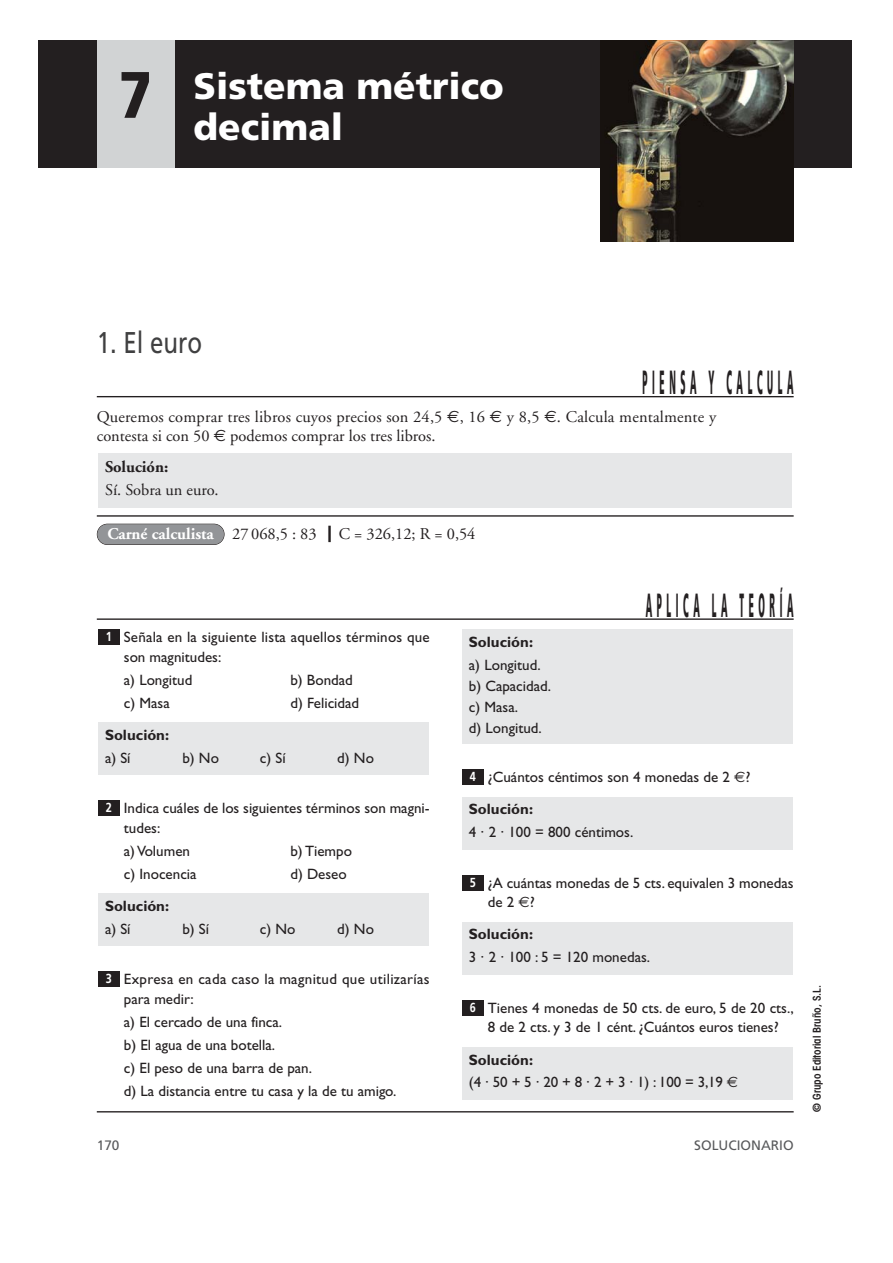
<style>
.page{position:relative;width:893px;height:1263px;background:#fff}
.page>*{position:absolute;margin:0;border:0;box-sizing:border-box;transform-origin:0 0}
.t1{font:900 36.9px/41px "Frutiger";color:#fff}
.t2{font:900 33.45px "Frutiger";letter-spacing:.55em;color:#231f20;scale:.25 1}
.t3{font:30px "Frutiger";color:#404041;scale:.8 1}
.t4{font:16.35px/19px "Adobe Garamond";color:#231f20}
.t5{font:700 16.35px "Adobe Garamond";color:#231f20}
.t6{font:15px/19px "Gill Sans";color:#231f20}
.t7{font:15px/19px "Gill Sans";letter-spacing:.02em;color:#231f20}
.t8{font:700 15px "Gill Sans";color:#231f20}
.t9{font:13.65px "Frutiger";color:#58595b}
.t10{font:700 13.05px "Frutiger";color:#fff;scale:.83 1}
.t11{font:600 condensed 10.95px "Avant Garde";color:#231f20}
.s1{font-size:65.55px;color:#231f20}
.s2{font-family:"Euro Sans"}
.s3{font-weight:700;color:#fff}
.s4{font-weight:700}
</style>
<div class="page">
<div style="left:98px;top:454px;width:694px;height:54px;background:#e6e7e8"></div>
<hr style="left:97px;top:396px;width:696px;height:1px;background:#231f20">
<hr style="left:97px;top:515px;width:696px;height:2px;background:#231f20">
<div style="left:462px;top:1047px;width:330px;height:53px;background:#e6e7e8"></div>
<div style="left:462px;top:1000px;width:21px;height:16px;background:#231f20"></div>
<div style="left:462px;top:922px;width:330px;height:53px;background:#e6e7e8"></div>
<div style="left:462px;top:875px;width:21px;height:16px;background:#231f20"></div>
<div style="left:462px;top:797px;width:330px;height:53px;background:#e6e7e8"></div>
<div style="left:462px;top:769px;width:21px;height:16px;background:#231f20"></div>
<div style="left:462px;top:630px;width:330px;height:114px;background:#e6e7e8"></div>
<div style="left:98px;top:972px;width:21px;height:15px;background:#231f20"></div>
<div style="left:98px;top:894px;width:330px;height:52px;background:#e6e7e8"></div>
<div style="left:98px;top:801px;width:21px;height:15px;background:#231f20"></div>
<div style="left:98px;top:723px;width:330px;height:52px;background:#e6e7e8"></div>
<div style="left:98px;top:630px;width:21px;height:15px;background:#231f20"></div>
<hr style="left:97px;top:618px;width:696px;height:2px;background:#231f20">
<hr style="left:97px;top:1111px;width:696px;height:2px;background:#231f20">
<div style="left:39px;top:40px;width:812px;height:128px;background:#231f20"></div>
<div style="left:97px;top:40px;width:77px;height:128px;background:#d1d3d4"></div>
<img style="left:600px;top:40px;width:193px;height:201px">
<div style="left:97px;top:524px;width:127px;height:20px;background:#939598;border-radius:10px"></div>
<div style="left:97px;top:524px;width:127px;height:21px;border:1px solid #231f20;border-radius:11px"></div>
<h1 class="t1" style="left:193px;top:68px;width:312px;text-indent:-75px"><span class="s1">7</span> Sistema métrico decimal</h1>
<h3 class="t3" style="left:97px;top:330px;width:133px">1. El euro</h3>
<h2 class="t2" style="left:642px;top:369px;width:606px">PIENSA Y CALCULA</h2>
<p class="t4" style="left:97px;top:409px;width:621px">Queremos comprar tres libros cuyos precios son 24,5 <span class="s2">€</span>, 16 <span class="s2">€</span> y 8,5 <span class="s2">€</span>. Calcula mentalmente y contesta si con 50 <span class="s2">€</span> podemos comprar los tres libros.</p>
<p class="t5" style="left:105px;top:461px;width:65px">Solución:</p>
<p class="t4" style="left:105px;top:482px;width:115px">Sí. Sobra un euro.</p>
<p class="t4" style="left:107px;top:526px;width:369px"><span class="s3">Carné calculista</span> 27 068,5 : 83 |C = 326,12; R = 0,54</p>
<p class="t10" style="left:106px;top:631px;width:9px">1</p>
<p class="t6" style="left:124px;top:630px;width:307px">Señala en la siguiente lista aquellos términos que son magnitudes:</p>
<p class="t6" style="left:124px;top:672px;width:70px">a) Longitud</p>
<p class="t6" style="left:290px;top:672px;width:64px">b) Bondad</p>
<p class="t6" style="left:124px;top:695px;width:47px">c) Masa</p>
<p class="t6" style="left:290px;top:695px;width:70px">d) Felicidad</p>
<p class="t8" style="left:105px;top:730px;width:66px">Solución:</p>
<p class="t6" style="left:105px;top:750px;width:27px">a) Sí</p>
<p class="t6" style="left:182px;top:750px;width:38px">b) No</p>
<p class="t6" style="left:260px;top:750px;width:27px">c) Sí</p>
<p class="t6" style="left:337px;top:750px;width:38px">d) No</p>
<p class="t8" style="left:469px;top:636px;width:66px">Solución:</p>
<p class="t6" style="left:469px;top:656px;width:84px;line-height:21px">a) Longitud. b) Capacidad. c) Masa.<br>d) Longitud.</p>
<h2 class="t2" style="left:645px;top:591px;width:593px">APLICA LA TEORÍA</h2>
<p class="t10" style="left:106px;top:802px;width:9px">2</p>
<p class="t6" style="left:124px;top:801px;width:307px">Indica cuáles de los siguientes términos son magni&shy;tudes:</p>
<p class="t6" style="left:124px;top:843px;width:68px">a) Volumen</p>
<p class="t6" style="left:290px;top:843px;width:63px">b) Tiempo</p>
<p class="t6" style="left:124px;top:866px;width:74px">c) Inocencia</p>
<p class="t6" style="left:290px;top:866px;width:58px">d) Deseo</p>
<p class="t8" style="left:105px;top:901px;width:66px">Solución:</p>
<p class="t6" style="left:105px;top:921px;width:27px">a) Sí</p>
<p class="t6" style="left:182px;top:921px;width:28px">b) Sí</p>
<p class="t6" style="left:260px;top:921px;width:37px">c) No</p>
<p class="t6" style="left:337px;top:921px;width:38px">d) No</p>
<p class="t10" style="left:106px;top:973px;width:9px">3</p>
<p class="t7" style="left:124px;top:972px;width:307px">Expresa en cada caso la magnitud que utilizarías para medir:</p>
<p class="t6" style="left:124px;top:1012px;width:274px;line-height:23px">a) El cercado de una finca.<br>b) El agua de una botella.<br>c) El peso de una barra de pan.<br>d) La distancia entre tu casa y la de tu amigo.</p>
<p class="t10" style="left:469px;top:771px;width:9px">4</p>
<p class="t6" style="left:488px;top:769px;width:264px">¿Cuántos céntimos son 4 monedas de 2 <span class="s2">€</span>?</p>
<p class="t8" style="left:469px;top:804px;width:66px">Solución:</p>
<p class="t6" style="left:469px;top:824px;width:166px">4 · 2 · 100 = 800 céntimos.</p>
<p class="t10" style="left:469px;top:877px;width:9px">5</p>
<p class="t6" style="left:488px;top:875px;width:307px">¿A cuántas monedas de 5 cts. equivalen 3 monedas de 2 <span class="s2">€</span>?</p>
<p class="t8" style="left:469px;top:929px;width:66px">Solución:</p>
<p class="t6" style="left:469px;top:950px;width:183px">3 · 2 · 100 : 5 = 120 monedas.</p>
<p class="t10" style="left:469px;top:1002px;width:9px">6</p>
<p class="t6" style="left:488px;top:1000px;width:307px">Tienes 4 monedas de 50 cts. de euro, 5 de 20 cts.,<br>8 de 2 cts. y 3 de 1 cént. ¿Cuántos euros tienes?</p>
<p class="t6" style="left:469px;top:1050px;width:271px;line-height:23px"><span class="s4">Solución:<br></span>(4 · 50 + 5 · 20 + 8 · 2 + 3 · 1) : 100 = 3,19 <span class="s2">€</span></p>
<p class="t9" style="left:97px;top:1140px;width:24px">170</p>
<p class="t9" style="left:694px;top:1140px;width:101px">SOLUCIONARIO</p>
<p class="t11" style="left:813px;top:1112px;width:129px;rotate:-90deg">© Grupo Editorial Bruño, S.L.</p>
</div>
